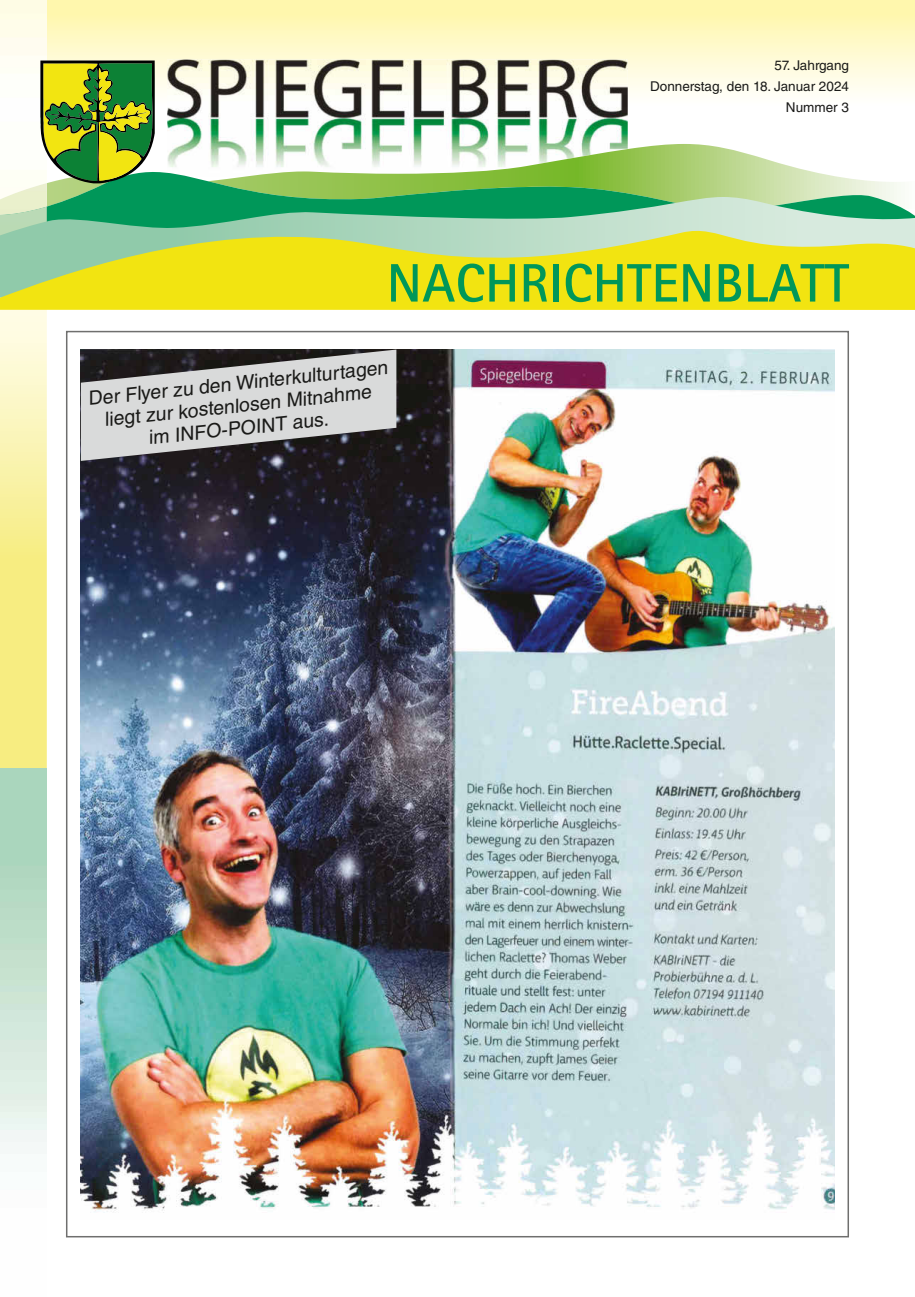
<style>
.page{position:relative;width:915px;height:1297px;background:#fff}
.page>*{position:absolute;margin:0;border:0;box-sizing:border-box;transform-origin:0 0}
.t1{font:700 54.3px "Rotis Sans Serif";letter-spacing:.005em;color:#009759}
.t2{font:19.5px/22.5px "Helvetica LT Std";color:#1a1a18;text-align:center}
.t3{font:13.5px/21px "Helvetica LT Std";color:#1a1a18;text-align:right}
</style>
<div class="page">
<svg style="left:47px;top:0;width:867px;height:144px"></svg>
<img style="left:167px;top:60px;width:255px;height:84px">
<img style="left:422px;top:60px;width:205px;height:84px">
<svg style="left:167px;top:144px;width:608px;height:18px"></svg>
<svg style="left:47px;top:162px;width:854px;height:35px"></svg>
<img style="left:0;top:183px;width:47px;height:14px">
<svg style="left:0;top:310px;width:47px;height:459px;background:#f8f19f"></svg>
<svg style="left:40px;top:61px;width:116px;height:122px;background:#759d34"></svg>
<svg style="left:0;top:197px;width:914px;height:26px;background:#4eb485"></svg>
<svg style="left:0;top:223px;width:914px;height:87px;background:#dcdf46"></svg>
<div style="left:66px;top:331px;width:782px;height:906px;background:#fff;border:2px solid #6f6f6e"></div>
<img style="left:81px;top:350px;width:752px;height:863px">
<svg style="left:81px;top:350px;width:315px;height:111px;background:#a2a2a2"></svg>
<p class="t3" style="left:650px;top:54px;width:200px">57. Jahrgang<br>Donnerstag, den 18. Januar 2024<br>Nummer 3</p>
<h1 class="t1" style="left:386px;top:249px;width:463px">NACHRICHTENBLATT</h1>
<p class="t2" style="left:87px;top:387px;width:302px;rotate:-6deg">Der Flyer zu den Winterkulturtagen liegt zur kostenlosen Mitnahme<br>im INFO-POINT aus.</p>
</div>
